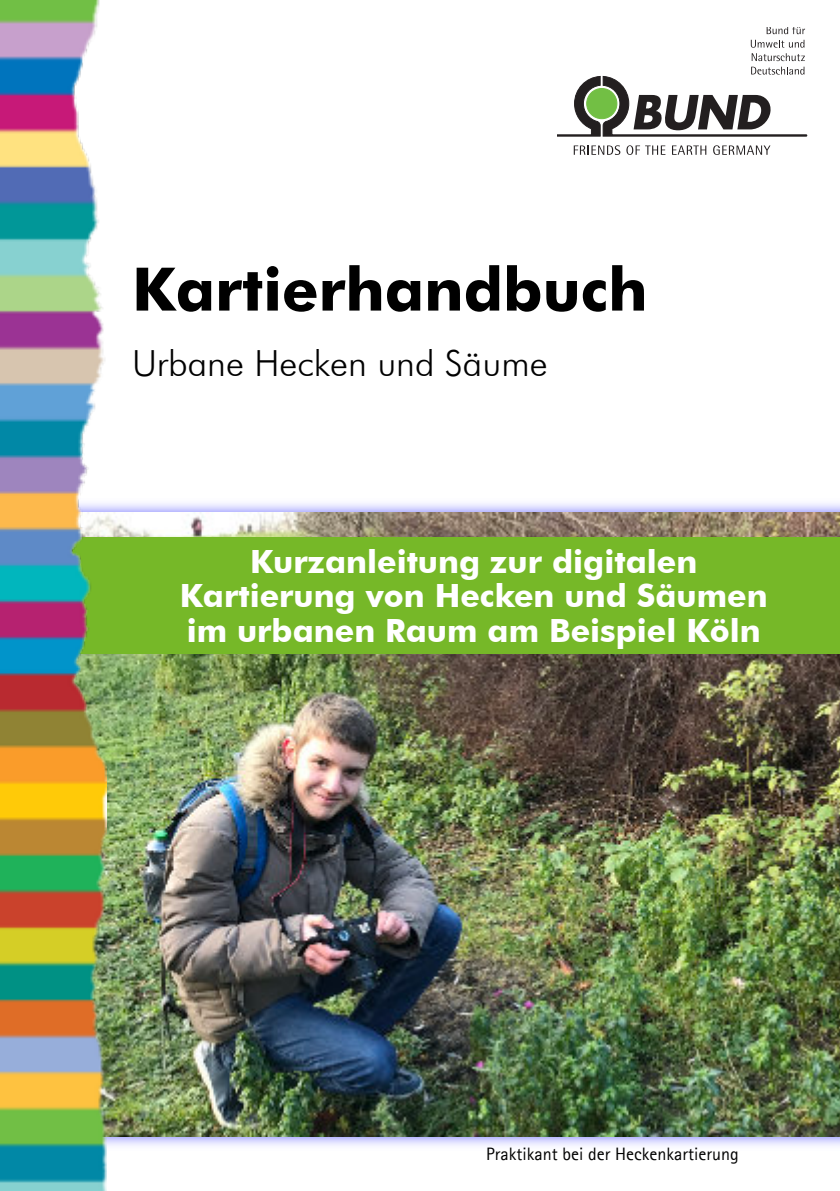
<style>
.page{position:relative;width:840px;height:1191px;background:#fff}
.page>*{position:absolute;margin:0;border:0;box-sizing:border-box;transform-origin:0 0}
.t1{font:700 60px "Futura BT";color:#000}
.t2{font:300 36px "Futura BT";color:#000}
.t3{font:700 32px/34.6px "Futura BT";color:#fff;text-align:center}
.t4{font:18px "Agfa Rotis Sans Serif";color:#000}
</style>
<div class="page">
<img style="left:106px;top:503px;width:734px;height:648px">
<img style="left:106px;top:513px;width:734px;height:623px">
<svg style="left:750px;top:40px;width:54px;height:21px"></svg>
<svg style="left:766px;top:27px;width:39px;height:7px"></svg>
<svg style="left:557px;top:67px;width:250px;height:69px"></svg>
<svg style="left:573px;top:145px;width:47px;height:10px"></svg>
<svg style="left:626px;top:145px;width:39px;height:10px"></svg>
<svg style="left:672px;top:145px;width:34px;height:10px"></svg>
<svg style="left:713px;top:145px;width:57px;height:10px"></svg>
<div style="left:32px;top:537px;width:808px;height:116px;background:#76b828"></div>
<img style="left:0;top:0;width:106px;height:1191px">
<h1 class="t1" style="left:132px;top:265px;width:517px">Kartierhandbuch</h1>
<p class="t2" style="left:132px;top:349px;width:417px">Urbane Hecken und Säume</p>
<p class="t3" style="left:180px;top:547px;width:589px">Kurzanleitung zur digitalen<br>Kartierung von Hecken und Säumen im urbanen Raum am Beispiel Köln</p>
<p class="t4" style="left:486px;top:1146px;width:254px">Praktikant bei der Heckenkartierung</p>
</div>
